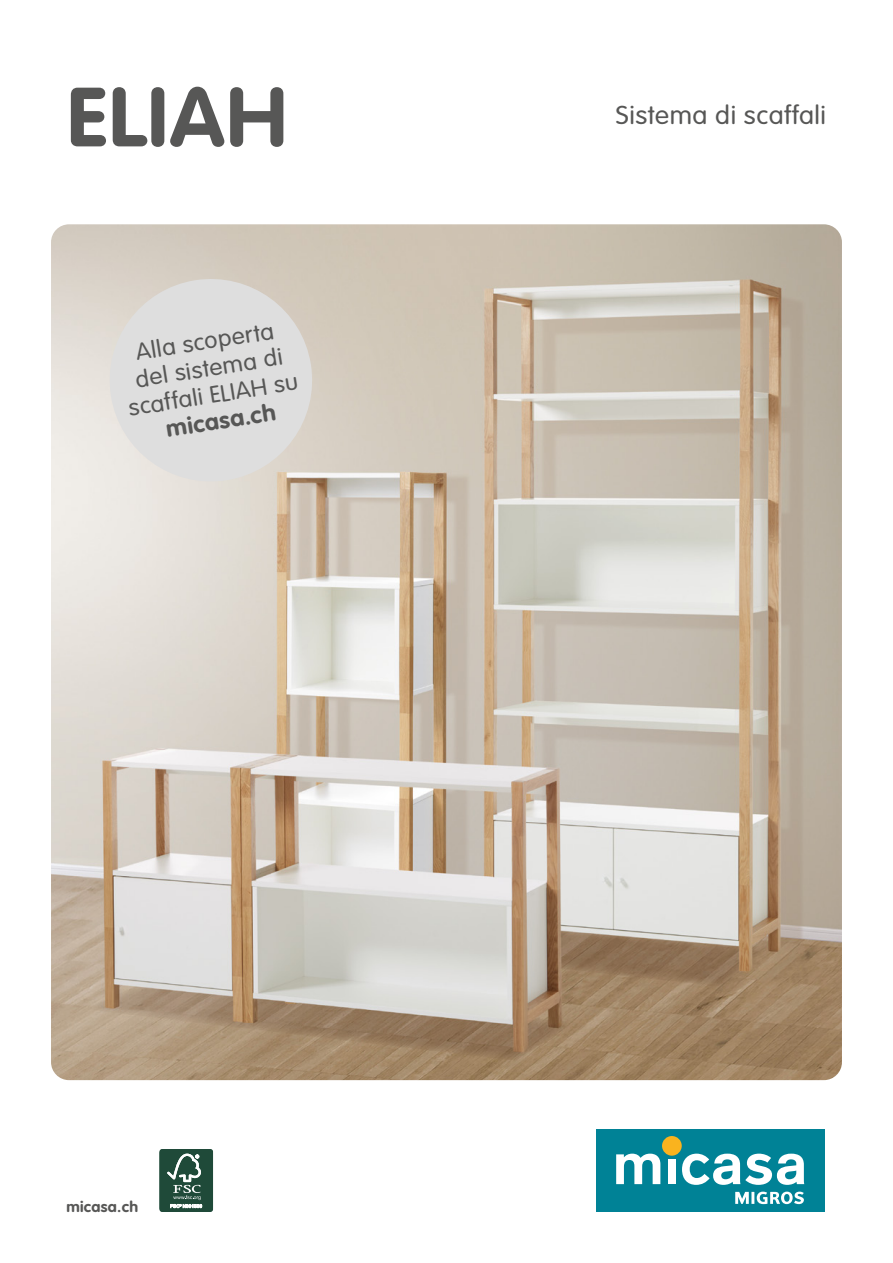
<style>
.page{position:relative;width:893px;height:1263px;background:#fff}
.page>*{position:absolute;margin:0;border:0;box-sizing:border-box;transform-origin:0 0}
.t1{font:700 82.5px "VAG Rounded";letter-spacing:.02em;color:#575756;scale:1.05 1}
.t2{font:300 25.5px "VAG Rounded";letter-spacing:.02em;color:#575756;scale:1.05 1}
.t3{font:300 23.25px/27px "VAG Rounded";color:#575756;text-align:center;scale:1.05 1}
.t4{font:700 23.25px "VAG Rounded";color:#575756;scale:1.05 1}
.t5{font:700 15px "VAG Rounded";letter-spacing:.02em;color:#575756;scale:1.05 1}
</style>
<div class="page">
<div style="left:159px;top:1149px;width:54px;height:63px;background:#1f4a39;border-radius:3px"></div>
<div style="left:160px;top:1149px;width:53px;height:63px;border:1px solid #1f4a39;border-radius:3px"></div>
<svg style="left:167px;top:1154px;width:35px;height:54px"></svg>
<img style="left:51px;top:224px;width:791px;height:856px">
<svg style="left:102px;top:271px;width:218px;height:218px;background:#dddbd7"></svg>
<div style="left:596px;top:1129px;width:228px;height:82px;background:#008296"></div>
<svg style="left:735px;top:1191px;width:69px;height:13px"></svg>
<svg style="left:616px;top:1153px;width:44px;height:31px"></svg>
<div style="left:662px;top:1136px;width:20px;height:20px;background:#fab31e;border-radius:50%"></div>
<div style="left:668px;top:1159px;width:8px;height:25px;background:#fff"></div>
<svg style="left:682px;top:1153px;width:122px;height:32px"></svg>
<h1 class="t1" style="left:67px;top:69px;width:211px">ELIAH</h1>
<p class="t3" style="left:118px;top:341px;width:165px;rotate:-9deg">Alla scoperta del sistema di scaffali ELIAH su</p>
<p class="t4" style="left:164px;top:416px;width:107px;rotate:-9deg">micasa.ch</p>
<p class="t5" style="left:66px;top:1198px;width:70px">micasa.ch</p>
<p class="t2" style="left:616px;top:100px;width:202px">Sistema di scaffali</p>
</div>
